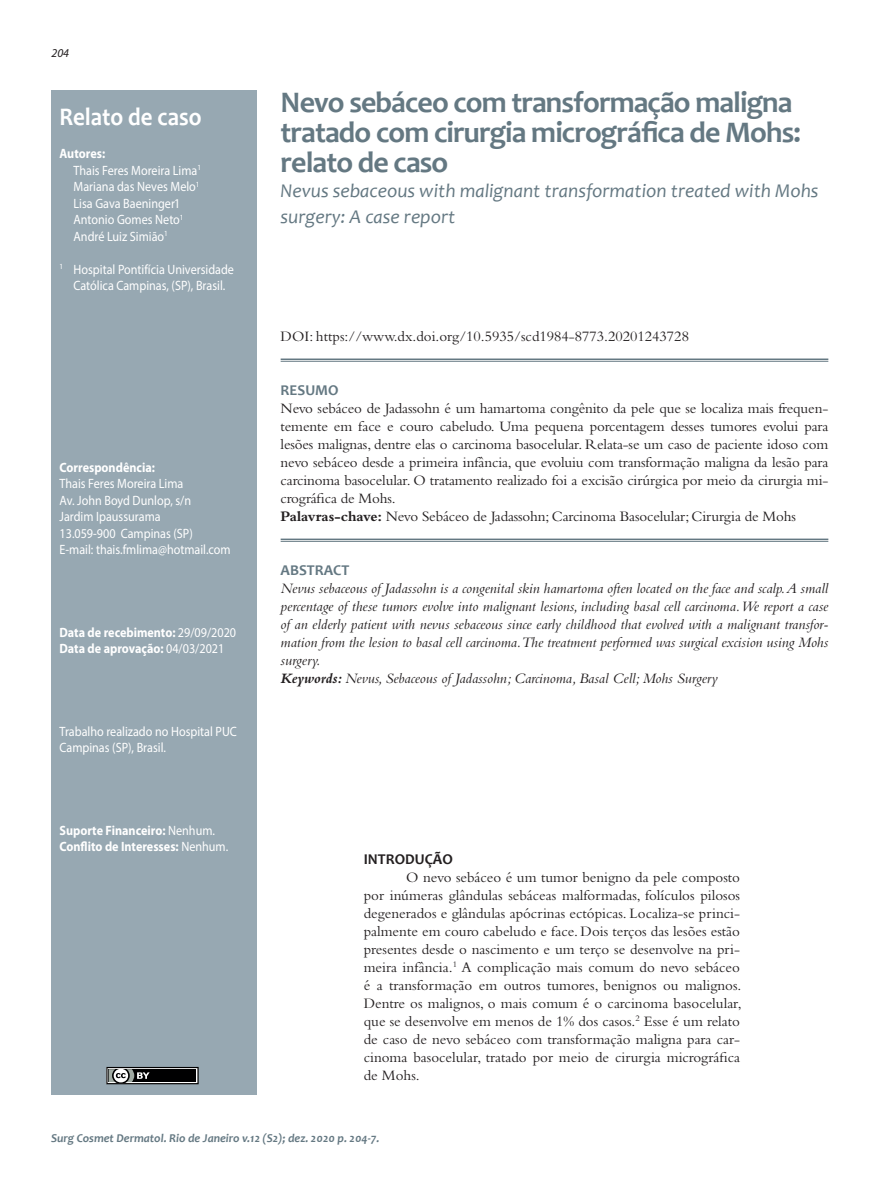
<style>
.page{position:relative;width:893px;height:1191px;background:#fff}
.page>*{position:absolute;margin:0;border:0;box-sizing:border-box;transform-origin:0 0}
.t1{font:700 30px/30px "Candara";letter-spacing:-.03em;color:#647882}
.t2{font:700 25.5px "Candara";color:#fff;scale:.9 1}
.t3{font:italic 19.5px/25.5px "Candara";color:#647882}
.Normal1{font:15px/18px "Bembo Std";letter-spacing:-.01em;color:#231f20;text-align:justify}
.t4{font:italic 15px/18px "Bembo Std";color:#231f20;text-align:justify}
.t5{font:700 15px "Candara";color:#647882}
.Normal1-2{font:700 15px "Candara";color:#231f20}
.t6{font:13.5px/16.5px "Myriad Pro";color:#fff;text-align:center;scale:.9 1}
.t7{font:700 13.5px "Myriad Pro";color:#fff;scale:.9 1}
.t8{font:italic 700 12px "Candara";color:#647882}
.t9{font:italic 12px "Myriad Pro";color:#231f20}
.s1{font-weight:400}
.s2{font-weight:700}
</style>
<div class="page">
<div style="left:51px;top:90px;width:206px;height:1004px;background:#97a8b2"></div>
<svg style="left:106px;top:1067px;width:93px;height:17px"></svg>
<hr style="left:281px;top:358px;width:547px;height:2px;background:#647882">
<hr style="left:281px;top:361px;width:547px;height:1px;background:#647882">
<hr style="left:281px;top:538px;width:547px;height:2px;background:#647882">
<hr style="left:281px;top:541px;width:547px;height:1px;background:#647882">
<p class="t9" style="left:51px;top:46px;width:19px">204</p>
<p class="t2" style="left:60px;top:101px;width:159px">Relato de caso</p>
<p class="t7" style="left:60px;top:146px;width:52px">Autores:</p>
<p class="t6" style="left:74px;top:161px;width:143px">Thais Feres Moreira Lima<sup>1</sup></p>
<p class="t6" style="left:74px;top:178px;width:142px">Mariana das Neves Melo<sup>1</sup></p>
<p class="t6" style="left:74px;top:194px;width:119px">Lisa Gava Baeninger1</p>
<p class="t6" style="left:74px;top:211px;width:124px">Antonio Gomes Neto<sup>1</sup></p>
<p class="t6" style="left:74px;top:227px;width:106px">André Luiz Simião<sup>1</sup></p>
<p class="t6" style="left:60px;top:260px;width:195px"><sup>1</sup> Hospital Pontifícia Universidade<br>Católica Campinas, (SP), Brasil.</p>
<p class="t7" style="left:60px;top:459px;width:107px">Correspondência:</p>
<p class="t6" style="left:60px;top:475px;width:139px">Thais Feres Moreira Lima</p>
<p class="t6" style="left:60px;top:491px;width:148px">Av. John Boyd Dunlop, s/n</p>
<p class="t6" style="left:60px;top:508px;width:114px">Jardim Ipaussurama</p>
<p class="t6" style="left:60px;top:524px;width:150px">13.059-900 Campinas (SP)</p>
<p class="t6" style="left:60px;top:541px;width:192px">E-mail: thais.fmlima@hotmail.com</p>
<p class="t7" style="left:60px;top:624px;width:198px">Data de recebimento: <span class="s1">29/09/2020</span></p>
<p class="t7" style="left:60px;top:641px;width:185px">Data de aprovação: <span class="s1">04/03/2021</span></p>
<p class="t6" style="left:60px;top:722px;width:199px;text-align:left">Trabalho realizado no Hospital PUC<br>Campinas (SP), Brasil.</p>
<p class="t7" style="left:60px;top:822px;width:174px">Suporte Financeiro: <span class="s1">Nenhum.</span></p>
<p class="t7" style="left:60px;top:839px;width:189px">Conflito de Interesses: <span class="s1">Nenhum.</span></p>
<p class="t1" style="left:281px;top:87px;width:522px">Nevo sebáceo com transformação maligna tratado com cirurgia micrográfica de Mohs: relato de caso</p>
<p class="t3" style="left:281px;top:178px;width:539px">Nevus sebaceous with malignant transformation treated with Mohs surgery: A case report</p>
<p class="Normal1" style="left:281px;top:326px;width:410px">DOI: https://www.dx.doi.org/10.5935/scd1984-8773.20201243728</p>
<p class="t5" style="left:281px;top:380px;width:59px">RESUMO</p>
<p class="Normal1" style="left:281px;top:398px;width:549px">Nevo sebáceo de Jadassohn é um hamartoma congênito da pele que se localiza mais frequen&shy;temente em face e couro cabeludo. Uma pequena porcentagem desses tumores evolui para lesões malignas, dentre elas o carcinoma basocelular. Relata-se um caso de paciente idoso com nevo sebáceo desde a primeira infância, que evoluiu com transformação maligna da lesão para carcinoma basocelular. O tratamento realizado foi a excisão cirúrgica por meio da cirurgia mi&shy;crográfica de Mohs.</p>
<p class="Normal1" style="left:281px;top:506px;width:517px"><span class="s2">Palavras-chave:</span> Nevo Sebáceo de Jadassohn; Carcinoma Basocelular; Cirurgia de Mohs</p>
<p class="t5" style="left:281px;top:560px;width:70px">ABSTRACT</p>
<p class="t4" style="left:281px;top:578px;width:549px">Nevus sebaceous of Jadassohn is a congenital skin hamartoma often located on the face and scalp. A small percentage of these tumors evolve into malignant lesions, including basal cell carcinoma. We report a case of an elderly patient with nevus sebaceous since early childhood that evolved with a malignant transfor&shy;mation from the lesion to basal cell carcinoma. The treatment performed was surgical excision using Mohs surgery.</p>
<p class="t4" style="left:281px;top:668px;width:439px"><span class="s2">Keywords:</span> Nevus, Sebaceous of Jadassohn; Carcinoma, Basal Cell; Mohs Surgery</p>
<p class="Normal1-2" style="left:364px;top:850px;width:91px">INTRODUÇÃO</p>
<p class="Normal1" style="left:364px;top:868px;width:379px;text-indent:43px">O nevo sebáceo é um tumor benigno da pele composto por inúmeras glândulas sebáceas malformadas, folículos pilosos degenerados e glândulas apócrinas ectópicas. Localiza-se princi&shy;palmente em couro cabeludo e face. Dois terços das lesões estão presentes desde o nascimento e um terço se desenvolve na pri&shy;meira infância.<sup>1</sup> A complicação mais comum do nevo sebáceo é a transformação em outros tumores, benignos ou malignos.<br>Dentre os malignos, o mais comum é o carcinoma basocelular, que se desenvolve em menos de 1% dos casos.<sup>2</sup> Esse é um relato de caso de nevo sebáceo com transformação maligna para car&shy;cinoma basocelular, tratado por meio de cirurgia micrográfica de Mohs.</p>
<p class="t8" style="left:51px;top:1131px;width:330px">Surg Cosmet Dermatol. Rio de Janeiro v.12 (S2); dez. 2020 p. 204-7.</p>
</div>
